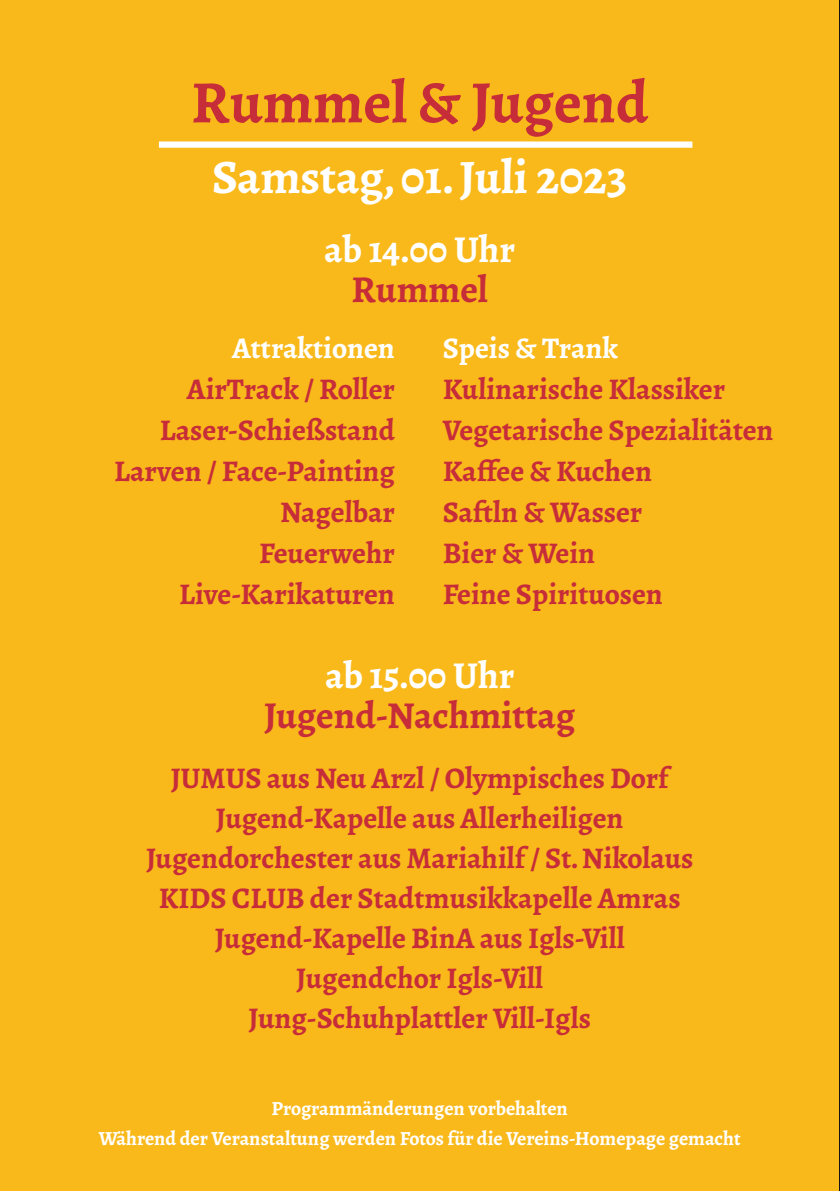
<style>
.page{position:relative;width:840px;height:1191px;background:#fff}
.page>*{position:absolute;margin:0;border:0;box-sizing:border-box;transform-origin:0 0}
.t1{font:700 60px "Alegreya";color:#c72d39}
.t2{font:700 48px "Alegreya";color:#fff}
.t3{font:700 38px "Alegreya";color:#c72d39}
.t4{font:700 38px "Alegreya";color:#fff}
.t5{font:700 30px/40.8px "Alegreya";color:#c72d39;text-align:right}
.t6{font:700 30px "Alegreya";color:#fff}
.t7{font:700 20px/30px "Alegreya";letter-spacing:-.005em;color:#fff;text-align:center}
</style>
<div class="page">
<hr style="left:839px;top:0;width:1px;height:1191px;background:#f9b91b">
<div style="left:0;top:0;width:839px;height:1191px;background:#f9b91b"></div>
<div style="left:159px;top:141px;width:533px;height:7px;background:#fff"></div>
<h1 class="t1" style="left:191px;top:61px;width:458px">Rummel &amp; Jugend</h1>
<h2 class="t2" style="left:212px;top:144px;width:416px">Samstag,01.Juli 2023</h2>
<p class="t4" style="left:324px;top:224px;width:192px">ab 14.00 Uhr</p>
<p class="t3" style="left:351px;top:264px;width:138px">Rummel</p>
<p class="t6" style="left:232px;top:328px;width:164px">Attraktionen</p>
<p class="t5" style="left:114px;top:369px;width:282px">AirTrack / Roller<br>Laser-Schießstand<br>Larven / Face-Painting<br>Nagelbar<br>Feuerwehr<br>Live-Karikaturen</p>
<p class="t6" style="left:442px;top:328px;width:177px">Speis &amp; Trank</p>
<p class="t5" style="left:442px;top:369px;width:332px;text-align:left">Kulinarische Klassiker<br>Vegetarische Spezialitäten<br>Kaffee &amp; Kuchen<br>Saftln &amp; Wasser<br>Bier &amp; Wein<br>Feine Spirituosen</p>
<p class="t4" style="left:325px;top:649px;width:191px">ab 15.00 Uhr</p>
<p class="t3" style="left:264px;top:689px;width:312px">Jugend-Nachmittag</p>
<p class="t5" style="left:146px;top:757px;width:548px;line-height:40px;text-align:center">JUMUS aus Neu Arzl / Olympisches Dorf Jugend-Kapelle aus Allerheiligen Jugendorchester aus Mariahilf / St.Nikolaus KIDS CLUB der Stadtmusikkapelle Amras Jugend-Kapelle BinA aus Igls-Vill Jugendchor Igls-Vill<br>Jung-Schuhplattler Vill-Igls</p>
<p class="t7" style="left:99px;top:1093px;width:643px">Programmänderungen vorbehalten<br>Während der Veranstaltung werden Fotos für die Vereins-Homepage gemacht</p>
</div>
